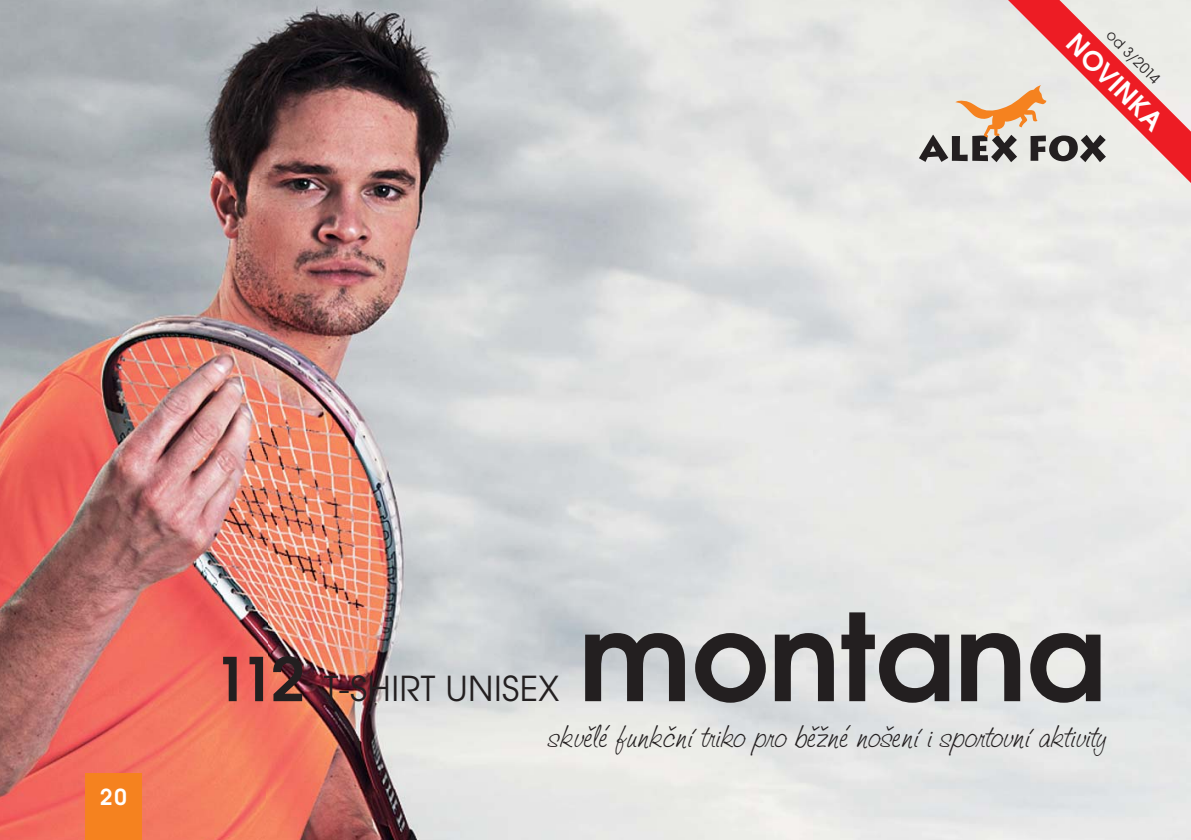
<style>
.page{position:relative;width:1191px;height:840px;background:#fff}
.page>*{position:absolute;margin:0;border:0;box-sizing:border-box;transform-origin:0 0}
.t1{font:120px "Avant Gar Got Itc LOT Dem";color:#231f20}
.t2{font:36px "Laramie Pro";letter-spacing:.02em;color:#231f20}
.t3{font:34.2px "Avant Gar Got Itc LOT Boo";letter-spacing:.015em;color:#231f20}
.t4{font:26.2px "Avant Gar Got Itc LOT Dem";color:#fff}
.t5{font:22px "Avant Gar Got Itc LOT Dem";color:#fff}
.t6{font:15.8px "Avant Gar Got Itc TOT Boo";color:#231f20}
.s1{font-family:"Avant Gar Got Itc LOT Dem";font-size:60px}
</style>
<div class="page">
<img style="left:268px;top:0;width:923px;height:789px">
<img style="left:0;top:0;width:268px;height:839px">
<img style="left:266px;top:789px;width:925px;height:50px">
<div style="left:85px;top:773px;width:57px;height:66px;background:#f5821f"></div>
<svg style="left:919px;top:0;width:272px;height:183px;background:#e0bcb8"></svg>
<p class="t6" style="left:1113px;top:28px;width:70px;rotate:45deg">od 3/2014</p>
<p class="t4" style="left:1080px;top:30px;width:125px;rotate:45deg">NOVINKA</p>
<p class="t5" style="left:100px;top:786px;width:28px">20</p>
<h1 class="t1" style="left:578px;top:599px;width:529px">montana</h1>
<p class="t2" style="left:548px;top:723px;width:559px">skvělé funkční triko pro běžné nošení i sportovní aktivity</p>
<p class="t3" style="left:214px;top:671px;width:347px"><span class="s1">112</span> T-SHIRT UNISEX</p>
</div>
